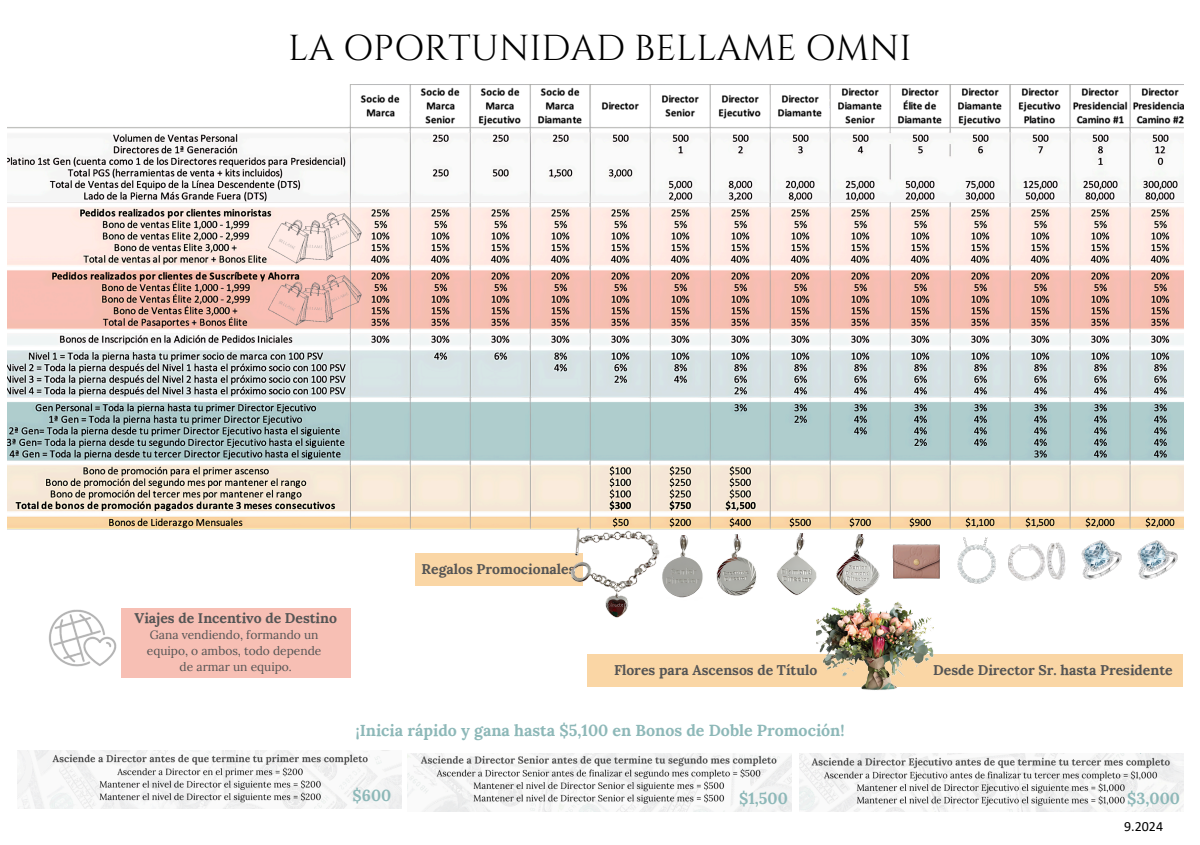
<style>
.page{position:relative;width:1200px;height:845px;background:#fff}
.page>*{position:absolute;margin:0;border:0;box-sizing:border-box;transform-origin:0 0}
.t1{font:36px "Cinzel";color:#000}
.t2{font:700 16px "Lora";color:#8db8b8}
.t3{font:700 14px "Lora";color:#545454}
.t4{font:14px "Calibri";color:#000}
.t5{font:12px "Lora";color:#545454}
</style>
<div class="page">
<img style="left:7px;top:84px;width:1176px;height:454px">
<img style="left:672px;top:535px;width:33px;height:63px">
<img style="left:264px;top:205px;width:104px;height:124px">
<div style="left:121px;top:608px;width:230px;height:69px;background:#f7bfb4"></div>
<img style="left:48px;top:609px;width:80px;height:69px">
<img style="left:799px;top:753px;width:384px;height:58px">
<img style="left:408px;top:753px;width:384px;height:58px">
<img style="left:18px;top:750px;width:384px;height:58px">
<img style="left:1008px;top:542px;width:58px;height:39px">
<img style="left:716px;top:534px;width:46px;height:62px">
<img style="left:776px;top:533px;width:48px;height:62px">
<img style="left:833px;top:534px;width:52px;height:61px">
<img style="left:1081px;top:540px;width:41px;height:40px">
<div style="left:415px;top:553px;width:167px;height:32px;background:#fad6a5"></div>
<div style="left:587px;top:654px;width:596px;height:32px;background:#fad6a5"></div>
<img style="left:817px;top:595px;width:117px;height:95px">
<img style="left:892px;top:544px;width:48px;height:35px">
<img style="left:1137px;top:540px;width:41px;height:40px">
<img style="left:957px;top:538px;width:39px;height:46px">
<img style="left:552px;top:517px;width:120px;height:101px">
<h3 class="t1" style="left:288px;top:25px;width:625px">LA OPORTUNIDAD BELLAME OMNI</h3>
<p class="t3" style="left:135px;top:609px;width:204px">Viajes de Incentivo de Destino</p>
<h2 class="t5" style="left:150px;top:627px;width:170px">Gana vendiendo, formando un</h2>
<p class="t5" style="left:147px;top:643px;width:176px">equipo, o ambos, todo depende</p>
<h2 class="t5" style="left:180px;top:659px;width:114px">de armar un equipo.</h2>
<p class="t3" style="left:422px;top:560px;width:155px">Regalos Promocionales</p>
<h3 class="t3" style="left:614px;top:660px;width:205px">Flores para Ascensos de Título</h3>
<p class="t3" style="left:933px;top:660px;width:241px">Desde Director Sr. hasta Presidente</p>
<p class="t2" style="left:356px;top:719px;width:490px">¡Inicia rápido y gana hasta $5,100 en Bonos de Doble Promoción!</p>
<h2 class="t2" style="left:353px;top:785px;width:40px">$600</h2>
<h3 class="t2" style="left:739px;top:787px;width:50px">$1,500</h3>
<p class="t2" style="left:1127px;top:787px;width:54px">$3,000</p>
<h2 class="t4" style="left:1124px;top:820px;width:40px">9.2024</h2>
</div>
